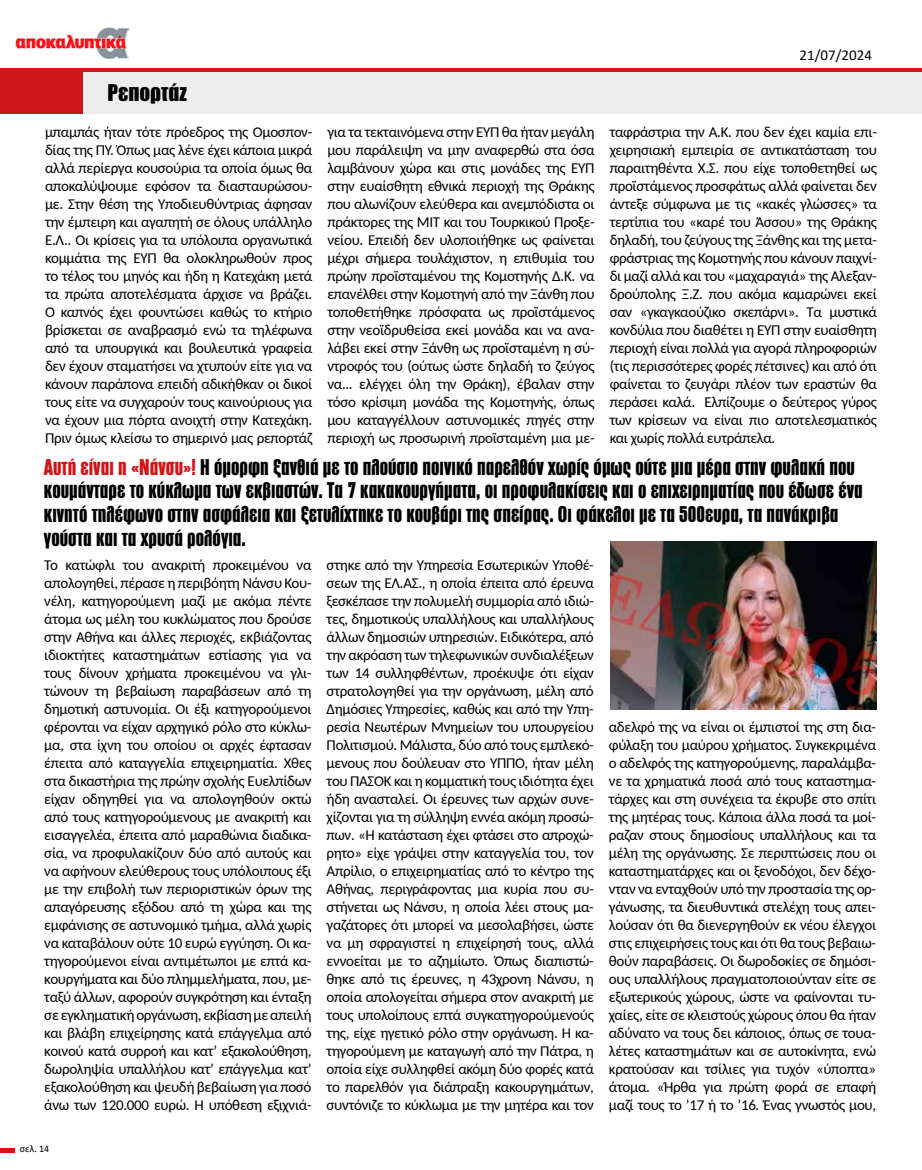
<style>
.page{position:relative;width:922px;height:1170px;background:#fff}
.page>*{position:absolute;margin:0;border:0;box-sizing:border-box;transform-origin:0 0}
.t1{font:900 22.5px "PF Fusion Sans";color:#000}
.t2{font:800 21.25px/23.8px "PF Fusion Sans";color:#000}
.t3{font:15px/18px "Carlito";letter-spacing:-.02em;color:#000;text-align:justify}
.t4{font:15px "Calibri";color:#000}
.t5{font:10px "Calibri";color:#000}
.s1{color:#d51317}
</style>
<div class="page">
<div style="left:0;top:72px;width:921px;height:41px;background:#ededed"></div>
<hr style="left:0;top:68px;width:921px;height:3px;background:#cd1719">
<img style="left:15px;top:27px;width:114px;height:32px">
<svg style="left:0;top:1148px;width:15px;height:3px"></svg>
<div style="left:0;top:72px;width:83px;height:41px;background:#cd1719"></div>
<img style="left:610px;top:542px;width:266px;height:167px">
<p class="t4" style="left:799px;top:44px;width:74px">21/07/2024</p>
<h1 class="t1" style="left:108px;top:79px;width:81px">Ρεπορτάζ</h1>
<p class="t3" style="left:45px;top:122px;width:269px">μπαμπάς ήταν τότε πρόεδρος της Ομοσπον&shy;δίας της ΠΥ. Όπως μας λένε έχει κάποια μικρά αλλά περίεργα κουσούρια τα οποία όμως θα αποκαλύψουμε εφόσον τα διασταυρώσου&shy;με. Στην θέση της Υποδιευθύντριας άφησαν την έμπειρη και αγαπητή σε όλους υπάλληλο Ε.Λ.. Οι κρίσεις για τα υπόλοιπα οργανωτικά κομμάτια της ΕΥΠ θα ολοκληρωθούν προς το τέλος του μηνός και ήδη η Κατεχάκη μετά τα πρώτα αποτελέσματα άρχισε να βράζει.<br>Ο καπνός έχει φουντώσει καθώς το κτήριο βρίσκεται σε αναβρασμό ενώ τα τηλέφωνα από τα υπουργικά και βουλευτικά γραφεία δεν έχουν σταματήσει να χτυπούν είτε για να κάνουν παράπονα επειδή αδικήθκαν οι δικοί τους είτε να συγχαρούν τους καινούριους για να έχουν μια πόρτα ανοιχτή στην Κατεχάκη.<br>Πριν όμως κλείσω το σημερινό μας ρεπορτάζ</p>
<p class="t3" style="left:327px;top:122px;width:269px">για τα τεκταινόμενα στην ΕΥΠ θα ήταν μεγάλη μου παράλειψη να μην αναφερθώ στα όσα λαμβάνουν χώρα και στις μονάδες της ΕΥΠ στην ευαίσθητη εθνικά περιοχή της Θράκης που αλωνίζουν ελεύθερα και ανεμπόδιστα οι πράκτορες της ΜΙΤ και του Τουρκικού Προξε&shy;νείου. Επειδή δεν υλοποιήθηκε ως φαίνεται μέχρι σήμερα τουλάχιστον, η επιθυμία του πρώην προϊσταμένου της Κομοτηνής Δ.Κ. να επανέλθει στην Κομοτηνή από την Ξάνθη που τοποθετήθηκε πρόσφατα ως προϊστάμενος στην νεοϊδρυθείσα εκεί μονάδα και να ανα&shy;λάβει εκεί στην Ξάνθη ως προϊσταμένη η σύ&shy;ντροφός του (ούτως ώστε δηλαδή το ζεύγος να... ελέγχει όλη την Θράκη), έβαλαν στην τόσο κρίσιμη μονάδα της Κομοτηνής, όπως μου καταγγέλλουν αστυνομικές πηγές στην περιοχή ως προσωρινή προϊσταμένη μια με-</p>
<p class="t3" style="left:609px;top:122px;width:269px">ταφράστρια την Α.Κ. που δεν έχει καμία επι&shy;χειρησιακή εμπειρία σε αντικατάσταση του παραιτηθέντα Χ.Σ. που είχε τοποθετηθεί ως προϊστάμενος προσφάτως αλλά φαίνεται δεν άντεξε σύμφωνα με τις «κακές γλώσσες» τα τερτίπια του «καρέ του Άσσου» της Θράκης δηλαδή, του ζεύγους της Ξάνθης και της μετα&shy;φράστριας της Κομοτηνής που κάνουν παιχνί&shy;δι μαζί αλλά και του «μαχαραγιά» της Αλεξαν&shy;δρούπολης Ξ.Ζ. που ακόμα καμαρώνει εκεί σαν «γκαγκαούζικο σκεπάρνι». Τα μυστικά κονδύλια που διαθέτει η ΕΥΠ στην ευαίσθητη περιοχή είναι πολλά για αγορά πληροφοριών (τις περισσότερες φορές πέτσινες) και από ότι φαίνεται το ζευγάρι πλέον των εραστών θα περάσει καλά. Ελπίζουμε ο δεύτερος γύρος των κρίσεων να είναι πιο αποτελεσματικός και χωρίς πολλά ευτράπελα.</p>
<p class="t2" style="left:44px;top:455px;width:820px"><span class="s1">Αυτή είναι η «Νάνσυ»!</span> Η όμορφη ξανθιά με το πλούσιο ποινικό παρελθόν χωρίς όμως ούτε μια μέρα στην φυλακή που κουμάνταρε το κύκλωμα των εκβιαστών. Τα 7 κακακουργήματα, οι προφυλακίσεις και ο επιχειρηματίας που έδωσε ένα κινητό τηλέφωνο στην ασφάλεια και ξετυλίχτηκε το κουβάρι της σπείρας. Οι φάκελοι με τα 500ευρα, τα πανάκριβα γούστα και τα χρυσά ρολόγια.</p>
<p class="t3" style="left:44px;top:555px;width:269px">Το κατώφλι του ανακριτή προκειμένου να απολογηθεί, πέρασε η περιβόητη Νάνσυ Κου&shy;νέλη, κατηγορούμενη μαζί με ακόμα πέντε άτομα ως μέλη του κυκλώματος που δρούσε στην Αθήνα και άλλες περιοχές, εκβιάζοντας ιδιοκτήτες καταστημάτων εστίασης για να τους δίνουν χρήματα προκειμένου να γλι&shy;τώνουν τη βεβαίωση παραβάσεων από τη δημοτική αστυνομία. Οι έξι κατηγορούμενοι φέρονται να είχαν αρχηγικό ρόλο στο κύκλω&shy;μα, στα ίχνη του οποίου οι αρχές έφτασαν έπειτα από καταγγελία επιχειρηματία. Χθες στα δικαστήρια της πρώην σχολής Ευελπίδων είχαν οδηγηθεί για να απολογηθούν οκτώ από τους κατηγορούμενους με ανακριτή και εισαγγελέα, έπειτα από μαραθώνια διαδικα&shy;σία, να προφυλακίζουν δύο από αυτούς και να αφήνουν ελεύθερους τους υπόλοιπους έξι με την επιβολή των περιοριστικών όρων της απαγόρευσης εξόδου από τη χώρα και της εμφάνισης σε αστυνομικό τμήμα, αλλά χωρίς να καταβάλουν ούτε 10 ευρώ εγγύηση. Οι κα&shy;τηγορούμενοι είναι αντιμέτωποι με επτά κα&shy;κουργήματα και δύο πλημμελήματα, που, με&shy;ταξύ άλλων, αφορούν συγκρότηση και ένταξη σε εγκληματική οργάνωση, εκβίαση με απειλή και βλάβη επιχείρησης κατά επάγγελμα από κοινού κατά συρροή και κατ’ εξακολούθηση, δωροληψία υπαλλήλου κατ’ επάγγελμα κατ’ εξακολούθηση και ψευδή βεβαίωση για ποσό άνω των 120.000 ευρώ. Η υπόθεση εξιχνιά-</p>
<p class="t3" style="left:326px;top:555px;width:269px">στηκε από την Υπηρεσία Εσωτερικών Υποθέ&shy;σεων της ΕΛ.ΑΣ., η οποία έπειτα από έρευνα ξεσκέπασε την πολυμελή συμμορία από ιδιώ&shy;τες, δημοτικούς υπαλλήλους και υπαλλήλους άλλων δημοσιών υπηρεσιών. Ειδικότερα, από την ακρόαση των τηλεφωνικών συνδιαλέξεων των 14 συλληφθέντων, προέκυψε ότι είχαν στρατολογηθεί για την οργάνωση, μέλη από Δημόσιες Υπηρεσίες, καθώς και από την Υπη&shy;ρεσία Νεωτέρων Μνημείων του υπουργείου Πολιτισμού. Μάλιστα, δύο από τους εμπλεκό&shy;μενους που δούλευαν στο ΥΠΠΟ, ήταν μέλη του ΠΑΣΟΚ και η κομματική τους ιδιότητα έχει ήδη ανασταλεί. Οι έρευνες των αρχών συνε&shy;χίζονται για τη σύλληψη εννέα ακόμη προσώ&shy;πων. «Η κατάσταση έχει φτάσει στο απροχώ&shy;ρητο» είχε γράψει στην καταγγελία του, τον Απρίλιο, ο επιχειρηματίας από το κέντρο της Αθήνας, περιγράφοντας μια κυρία που συ&shy;στήνεται ως Νάνσυ, η οποία λέει στους μα&shy;γαζάτορες ότι μπορεί να μεσολαβήσει, ώστε να μη σφραγιστεί η επιχείρησή τους, αλλά εννοείται με το αζημίωτο. Όπως διαπιστώ&shy;θηκε από τις έρευνες, η 43χρονη Νάνσυ, η οποία απολογείται σήμερα στον ανακριτή με τους υπολοίπους επτά συγκατηγορούμενούς της, είχε ηγετικό ρόλο στην οργάνωση. Η κα&shy;τηγορούμενη με καταγωγή από την Πάτρα, η οποία είχε συλληφθεί ακόμη δύο φορές κατά το παρελθόν για διάπραξη κακουργημάτων, συντόνιζε το κύκλωμα με την μητέρα και τον</p>
<p class="t5" style="left:20px;top:1141px;width:31px">σελ. 14</p>
<p class="t3" style="left:608px;top:716px;width:269px">αδελφό της να είναι οι έμπιστοί της στη δια&shy;φύλαξη του μαύρου χρήματος. Συγκεκριμένα ο αδελφός της κατηγορούμενης, παραλάμβα&shy;νε τα χρηματικά ποσά από τους καταστημα&shy;τάρχες και στη συνέχεια τα έκρυβε στο σπίτι της μητέρας τους. Κάποια άλλα ποσά τα μοί&shy;ραζαν στους δημοσίους υπαλλήλους και τα μέλη της οργάνωσης. Σε περιπτώσεις που οι καταστηματάρχες και οι ξενοδόχοι, δεν δέχο&shy;νταν να ενταχθούν υπό την προστασία της ορ&shy;γάνωσης, τα διευθυντικά στελέχη τους απει&shy;λούσαν ότι θα διενεργηθούν εκ νέου έλεγχοι στις επιχειρήσεις τους και ότι θα τους βεβαιω&shy;θούν παραβάσεις. Οι δωροδοκίες σε δημόσι&shy;ους υπαλλήλους πραγματοποιούνταν είτε σε εξωτερικούς χώρους, ώστε να φαίνονται τυ&shy;χαίες, είτε σε κλειστούς χώρους όπου θα ήταν αδύνατο να τους δει κάποιος, όπως σε τουα&shy;λέτες καταστημάτων και σε αυτοκίνητα, ενώ κρατούσαν και τσίλιες για τυχόν «ύποπτα» άτομα. «Ήρθα για πρώτη φορά σε επαφή μαζί τους το ’17 ή το ’16. Ένας γνωστός μου,</p>
</div>
